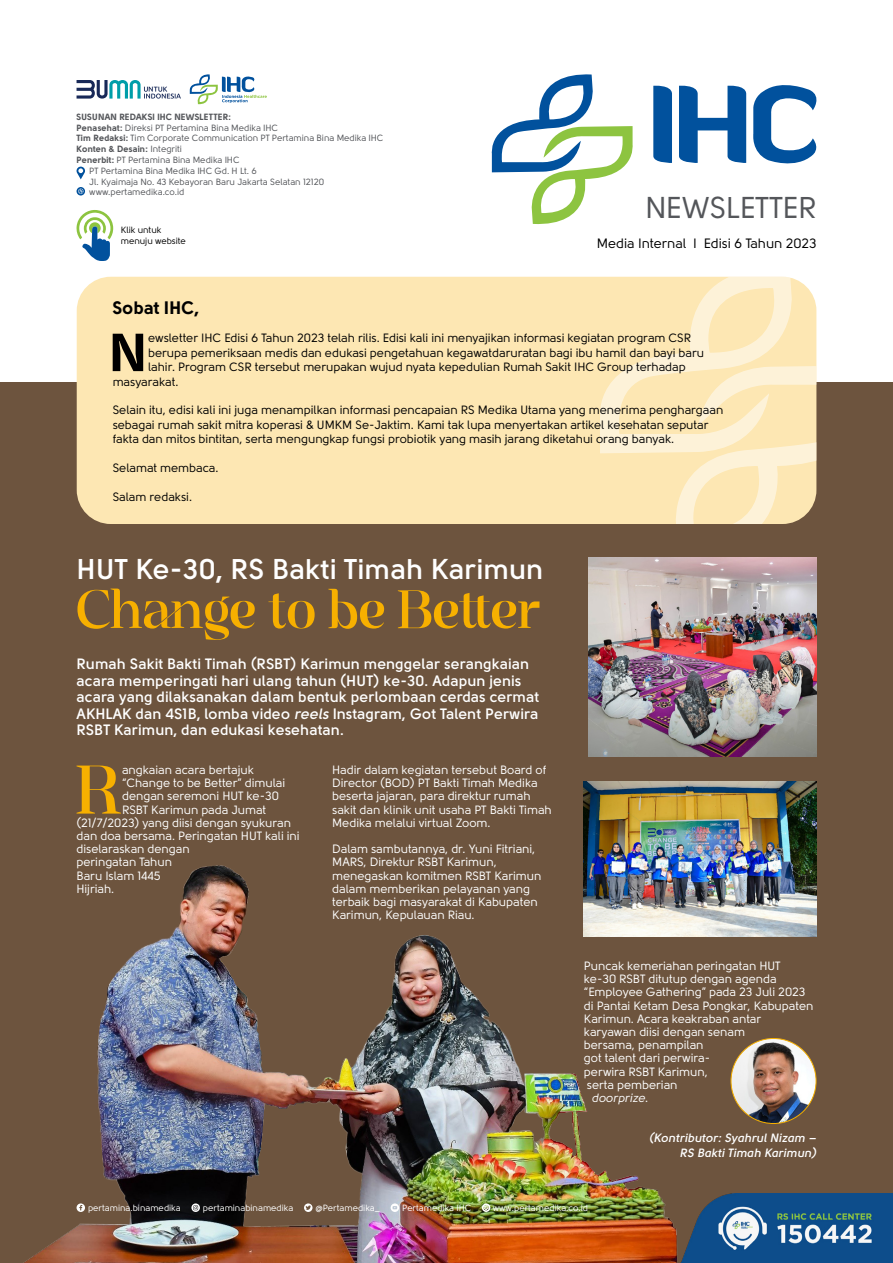
<style>
.page{position:relative;width:893px;height:1263px;background:#fff}
.page>*{position:absolute;margin:0;border:0;box-sizing:border-box;transform-origin:0 0}
.t1{font:68.55px "Sangira";color:#f7b000}
.t2{font:54px "Sangira";color:#f7b000}
.t3{font:53.1px "Solomon Sans Bold";color:#000}
.t4{font:30px "Solomon";color:#54565a}
.t5{font:700 28.5px "Solomon Sans Semi";color:#fff}
.t6{font:18px "Solomon Sans Bold";color:#000}
.t7{font:700 15px/16.5px "Solomon Sans Semi";color:#fff}
.t8{font:13.5px "Solomon";color:#000}
.t9{font:12px/13.2px "Solomon";color:#fff}
.t10{font:12px/14.4px "Solomon";color:#000}
.t11{font:12px/14.4px "Solomon Sans Semi Bold Italic";color:#fff;text-align:right}
.t12{font:12px "Solomon Sans Normal Italic";color:#fff}
.t13{font:9px/10.8px "Solomon";color:#54565a}
.t14{font:9px "Solomon";color:#fff}
.t15{font:9px "Solomon Sans Bold";color:#54565a}
.t16{font:9px/10.8px "Solomon";color:#000}
.s1{font-family:"Solomon Sans Bold"}
.s2{font-family:"Solomon"}
.s3{font-family:"Solomon Sans Semi Bold Italic";font-weight:400}
</style>
<div class="page">
<div style="left:0;top:383px;width:893px;height:880px;background:#6d543e"></div>
<div style="left:77px;top:277px;width:739px;height:247px;background:#fde7b3;border-radius:34px"></div>
<svg style="left:600px;top:277px;width:216px;height:247px"></svg>
<img style="left:23px;top:840px;width:671px;height:423px">
<img style="left:584px;top:781px;width:232px;height:155px">
<img style="left:588px;top:557px;width:228px;height:200px">
<svg style="left:77px;top:187px;width:8px;height:9px"></svg>
<svg style="left:77px;top:167px;width:8px;height:12px"></svg>
<svg style="left:77px;top:80px;width:104px;height:19px"></svg>
<svg style="left:189px;top:74px;width:78px;height:31px"></svg>
<svg style="left:491px;top:74px;width:142px;height:151px"></svg>
<svg style="left:653px;top:85px;width:19px;height:78px"></svg>
<svg style="left:679px;top:85px;width:138px;height:79px"></svg>
<img style="left:731px;top:1038px;width:85px;height:85px;border-radius:43px">
<svg style="left:76px;top:210px;width:37px;height:51px"></svg>
<svg style="left:191px;top:1203px;width:9px;height:9px"></svg>
<svg style="left:77px;top:1203px;width:8px;height:9px"></svg>
<svg style="left:482px;top:1203px;width:8px;height:9px"></svg>
<svg style="left:391px;top:1203px;width:8px;height:9px"></svg>
<svg style="left:304px;top:1203px;width:9px;height:9px"></svg>
<img style="left:681px;top:1193px;width:212px;height:70px">
<p class="t15" style="left:77px;top:111px;width:156px">SUSUNAN REDAKSI IHC NEWSLETTER:</p>
<p class="t13" style="left:77px;top:122px;width:308px"><span class="s1">Penasehat:</span> Direksi PT Pertamina Bina Medika IHC<br><span class="s1">Tim Redaksi:</span> Tim Corporate Communication PT Pertamina Bina Medika IHC</p>
<p class="t15" style="left:77px;top:144px;width:107px">Konten &amp; Desain: <span class="s2">Integriti</span></p>
<p class="t13" style="left:89px;top:154px;width:236px;text-indent:-13px"><span class="s1">Penerbit:</span> PT Pertamina Bina Medika IHC<br>PT Pertamina Bina Medika IHC Gd. H Lt. 6<br>Jl. Kyaimaja No. 43 Kebayoran Baru Jakarta Selatan 12120 www.pertamedika.co.id</p>
<p class="t16" style="left:121px;top:225px;width:67px">Klik untuk menuju website</p>
<h3 class="t4" style="left:645px;top:191px;width:173px">NEWSLETTER</h3>
<p class="t8" style="left:597px;top:236px;width:221px">Media Internal I Edisi 6 Tahun 2023</p>
<h3 class="t6" style="left:113px;top:296px;width:88px">Sobat IHC,</h3>
<h3 class="t3" style="left:109px;top:321px;width:41px">N</h3>
<p class="t10" style="left:148px;top:331px;width:544px">ewsletter IHC Edisi 6 Tahun 2023 telah rilis. Edisi kali ini menyajikan informasi kegiatan program CSR</p>
<p class="t10" style="left:148px;top:345px;width:557px">berupa pemeriksaan medis dan edukasi pengetahuan kegawatdaruratan bagi ibu hamil dan bayi baru</p>
<p class="t10" style="left:148px;top:360px;width:539px">lahir. Program CSR tersebut merupakan wujud nyata kepedulian Rumah Sakit IHC Group terhadap</p>
<p class="t10" style="left:113px;top:374px;width:67px">masyarakat.</p>
<p class="t10" style="left:113px;top:403px;width:612px">Selain itu, edisi kali ini juga menampilkan informasi pencapaian RS Medika Utama yang menerima penghargaan sebagai rumah sakit mitra koperasi &amp; UMKM Se-Jaktim. Kami tak lupa menyertakan artikel kesehatan seputar fakta dan mitos bintitan, serta mengungkap fungsi probiotik yang masih jarang diketahui orang banyak.</p>
<p class="t10" style="left:113px;top:461px;width:107px">Selamat membaca.</p>
<p class="t10" style="left:113px;top:489px;width:81px">Salam redaksi.</p>
<h3 class="t5" style="left:77px;top:552px;width:468px">HUT Ke-30, RS Bakti Timah Karimun</h3>
<h2 class="t2" style="left:77px;top:580px;width:465px">Change to be Better</h2>
<p class="t7" style="left:77px;top:656px;width:464px">Rumah Sakit Bakti Timah (RSBT) Karimun menggelar serangkaian acara memperingati hari ulang tahun (HUT) ke-30. Adapun jenis acara yang dilaksanakan dalam bentuk perlombaan cerdas cermat AKHLAK dan 4S1B, lomba video <span class="s3">reels</span> Instagram, Got Talent Perwira RSBT Karimun, dan edukasi kesehatan.</p>
<h1 class="t1" style="left:75px;top:752px;width:48px">R</h1>
<p class="t9" style="left:122px;top:763px;width:133px">angkaian acara bertajuk</p>
<p class="t9" style="left:122px;top:776px;width:165px">“Change to be Better” dimulai</p>
<p class="t9" style="left:122px;top:790px;width:158px">dengan seremoni HUT ke-30</p>
<p class="t9" style="left:122px;top:803px;width:146px">RSBT Karimun pada Jumat</p>
<p class="t9" style="left:77px;top:816px;width:216px">(21/7/2023) yang diisi dengan syukuran</p>
<p class="t9" style="left:77px;top:829px;width:225px">dan doa bersama. Peringatan HUT kali ini</p>
<p class="t9" style="left:77px;top:842px;width:115px">diselaraskan dengan</p>
<p class="t9" style="left:77px;top:856px;width:97px">peringatan Tahun</p>
<p class="t9" style="left:77px;top:869px;width:86px">Baru Islam 1445</p>
<p class="t9" style="left:77px;top:882px;width:39px">Hijriah.</p>
<p class="t9" style="left:332px;top:763px;width:221px">Hadir dalam kegiatan tersebut Board of Director (BOD) PT Bakti Timah Medika beserta jajaran, para direktur rumah sakit dan klinik unit usaha PT Bakti Timah Medika melalui virtual Zoom.</p>
<p class="t9" style="left:332px;top:842px;width:211px">Dalam sambutannya, dr. Yuni Fitriani, MARS, Direktur RSBT Karimun, menegaskan komitmen RSBT Karimun dalam memberikan pelayanan yang terbaik bagi masyarakat di Kabupaten Karimun, Kepulauan Riau.</p>
<p class="t9" style="left:584px;top:959px;width:231px">Puncak kemeriahan peringatan HUT ke-30 RSBT ditutup dengan agenda “Employee Gathering” pada 23 Juli 2023 di Pantai Ketam Desa Pongkar, Kabupaten<br>Karimun. Acara keakraban antar karyawan diisi dengan senam<br>bersama, penampilan<br>got talent dari perwira-<br>perwira RSBT Karimun,<br>serta pemberian</p>
<p class="t12" style="left:591px;top:1091px;width:58px">doorprize<span class="s2">.</span></p>
<p class="t11" style="left:649px;top:1131px;width:169px">(Kontributor: Syahrul Nizam –<br>RS Bakti Timah Karimun)</p>
<p class="t14" style="left:88px;top:1203px;width:94px">pertamina.binamedika</p>
<p class="t14" style="left:203px;top:1203px;width:92px">pertaminabinamedika</p>
<p class="t14" style="left:316px;top:1203px;width:66px">@Pertamedika_</p>
<p class="t14" style="left:402px;top:1203px;width:71px">Pertamedika IHC</p>
<p class="t14" style="left:493px;top:1203px;width:97px">www.pertamedika.co.id</p>
</div>
